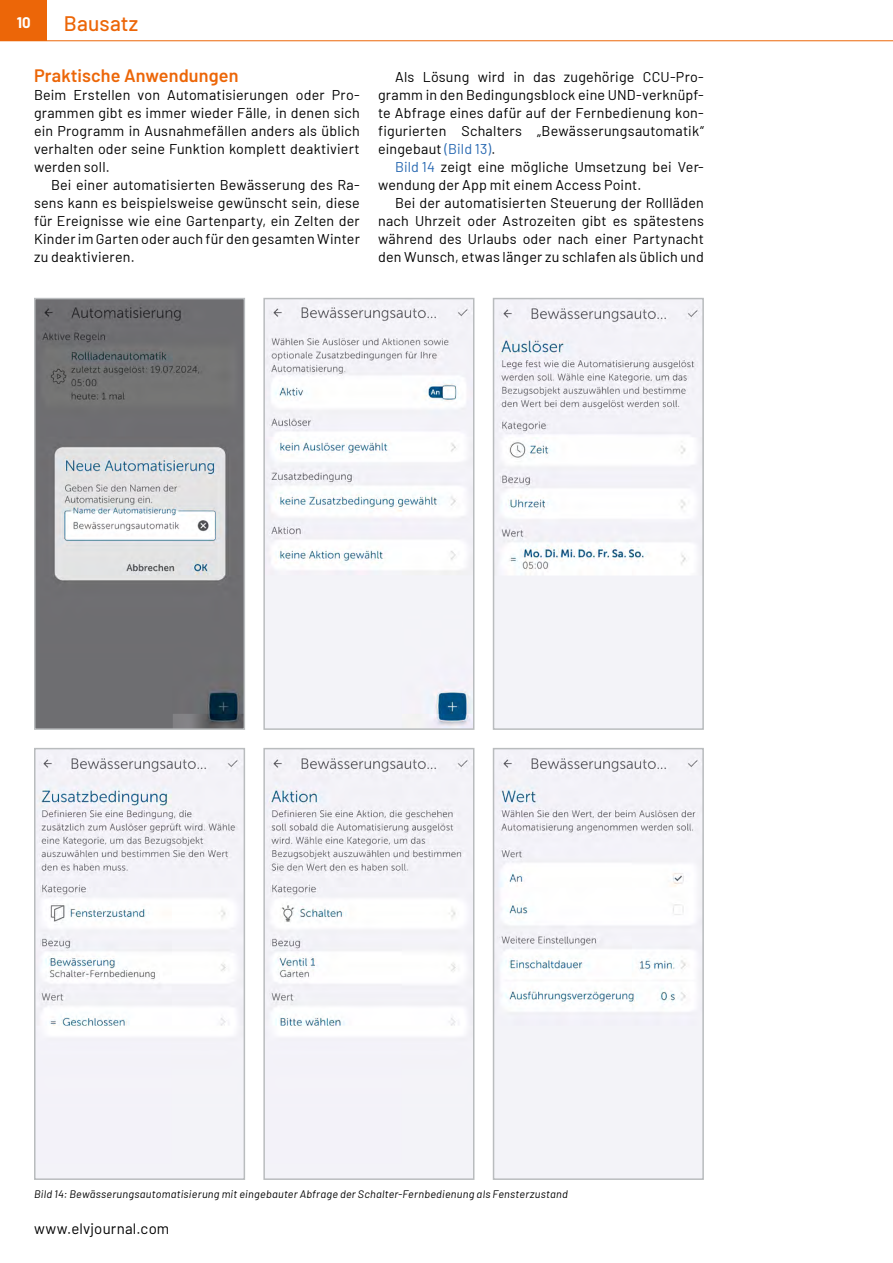
<style>
.page{position:relative;width:893px;height:1263px;background:#fff}
.page>*{position:absolute;margin:0;border:0;box-sizing:border-box;transform-origin:0 0}
.t1{font:500 21px "Barlow";letter-spacing:.01em;color:#ec6608}
.t2{font:600 18px "Barlow";letter-spacing:.005em;color:#ec6608}
.t3{font:15px "Barlow";letter-spacing:.015em;color:#000}
.t4{font:700 15px "Barlow";color:#fff}
.t5{font:14.25px/18px "Barlow";letter-spacing:.015em;color:#000;text-align:justify}
.t6{font:italic 10.8px "Barlow";letter-spacing:.025em;color:#000}
.s1{color:#2a6ab2}
</style>
<div class="page">
<div style="left:0;top:0;width:47px;height:40px;background:#ec6608"></div>
<hr style="left:0;top:40px;width:893px;height:1px;background:#ec6608">
<img style="left:37px;top:301px;width:205px;height:426px">
<div style="left:34px;top:298px;width:211px;height:432px;border:2px solid #b9bcbe"></div>
<img style="left:266px;top:301px;width:205px;height:426px">
<div style="left:263px;top:298px;width:211px;height:432px;border:2px solid #b9bcbe"></div>
<img style="left:496px;top:301px;width:205px;height:426px">
<div style="left:493px;top:298px;width:211px;height:432px;border:2px solid #b9bcbe"></div>
<img style="left:37px;top:751px;width:205px;height:426px">
<div style="left:34px;top:748px;width:211px;height:432px;border:2px solid #b9bcbe"></div>
<img style="left:266px;top:751px;width:205px;height:426px">
<div style="left:263px;top:748px;width:211px;height:432px;border:2px solid #b9bcbe"></div>
<img style="left:496px;top:751px;width:205px;height:426px">
<div style="left:493px;top:748px;width:211px;height:432px;border:2px solid #b9bcbe"></div>
<p class="t4" style="left:17px;top:11px;width:16px">10</p>
<h1 class="t1" style="left:64px;top:8px;width:76px">Bausatz</h1>
<p class="t2" style="left:34px;top:62px;width:206px">Praktische Anwendungen</p>
<p class="t5" style="left:34px;top:85px;width:327px">Beim Erstellen von Automatisierungen oder Pro&shy;grammen gibt es immer wieder Fälle, in denen sich ein Programm in Ausnahmefällen anders als üblich verhalten oder seine Funktion komplett deaktiviert werden soll.</p>
<p class="t5" style="left:34px;top:175px;width:327px;text-indent:17px">Bei einer automatisierten Bewässerung des Ra&shy;sens kann es beispielsweise gewünscht sein, diese für Ereignisse wie eine Gartenparty, ein Zelten der Kinder im Garten oder auch für den gesamten Winter zu deaktivieren.</p>
<p class="t5" style="left:378px;top:67px;width:327px;text-indent:17px">Als Lösung wird in das zugehörige CCU-Pro&shy;gramm in den Bedingungsblock eine UND-verknüpf&shy;te Abfrage eines dafür auf der Fernbedienung kon&shy;figurierten Schalters „Bewässerungsautomatik“ eingebaut <span class="s1">(Bild 13)</span>.</p>
<p class="t5" style="left:378px;top:157px;width:327px;text-indent:17px"><span class="s1">Bild 14</span> zeigt eine mögliche Umsetzung bei Ver&shy;wendung der App mit einem Access Point.</p>
<p class="t5" style="left:378px;top:193px;width:327px;text-indent:17px">Bei der automatisierten Steuerung der Rollläden nach Uhrzeit oder Astrozeiten gibt es spätestens während des Urlaubs oder nach einer Partynacht den Wunsch, etwas länger zu schlafen als üblich und</p>
<p class="t6" style="left:34px;top:1186px;width:535px">Bild 14: Bewässerungsautomatisierung mit eingebauter Abfrage der Schalter-Fernbedienung als Fensterzustand</p>
<p class="t3" style="left:34px;top:1218px;width:137px">www.elvjournal.com</p>
</div>
